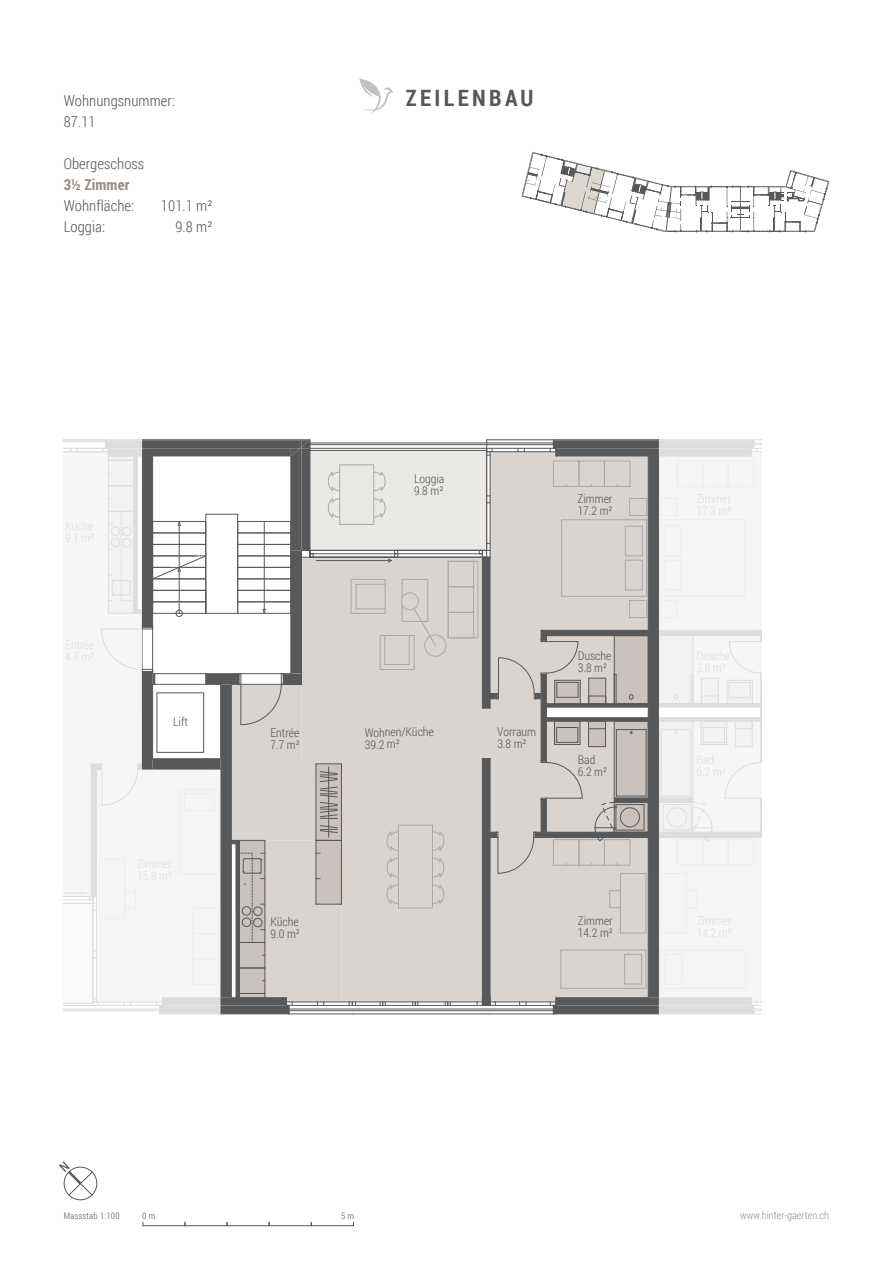
<style>
.page{position:relative;width:893px;height:1263px;background:#fff}
.page>*{position:absolute;margin:0;border:0;box-sizing:border-box;transform-origin:0 0}
.t1{font:700 22.5px "Roboto Condensed";letter-spacing:.15em;color:#57585a}
.t2{font:300 15px/21px "Roboto Condensed";letter-spacing:.005em;color:#57585a}
.t3{font:700 15px "Roboto Condensed";letter-spacing:.005em;color:#978d84}
.t4{font:300 12px/12px "Roboto Condensed";color:#57585a}
.t5{font:300 10.5px "Roboto Condensed";color:#8a9495}
.t6{font:300 9px "Roboto Condensed";letter-spacing:.02em;color:#57585a}
</style>
<div class="page">
<svg style="left:220px;top:439px;width:439px;height:576px;background:#cac6c3"></svg>
<svg style="left:63px;top:439px;width:157px;height:576px;fill:#f7f6f5"></svg>
<svg style="left:659px;top:439px;width:103px;height:576px;fill:#f7f6f5"></svg>
<svg style="left:359px;top:79px;width:35px;height:36px"></svg>
<svg style="left:59px;top:1161px;width:39px;height:40px"></svg>
<div style="left:143px;top:1222px;width:42px;height:4px;border:1px solid #57585a"></div>
<div style="left:185px;top:1222px;width:42px;height:4px;border:1px solid #57585a"></div>
<div style="left:227px;top:1222px;width:42px;height:4px;border:1px solid #57585a"></div>
<div style="left:269px;top:1222px;width:42px;height:4px;border:1px solid #57585a"></div>
<div style="left:311px;top:1222px;width:43px;height:4px;border:1px solid #57585a"></div>
<svg style="left:521px;top:152px;width:308px;height:81px"></svg>
<p class="t2" style="left:64px;top:89px;width:113px">Wohnungsnummer:<br>87.11</p>
<p class="t2" style="left:64px;top:152px;width:82px">Obergeschoss</p>
<p class="t3" style="left:64px;top:174px;width:67px">3½ Zimmer</p>
<p class="t2" style="left:64px;top:194px;width:72px">Wohnfläche:</p>
<p class="t2" style="left:161px;top:194px;width:53px">101.1 m²</p>
<p class="t2" style="left:64px;top:215px;width:43px">Loggia:</p>
<p class="t2" style="left:175px;top:215px;width:39px">9.8 m²</p>
<h1 class="t1" style="left:406px;top:82px;width:129px">ZEILENBAU</h1>
<p class="t4" style="left:173px;top:716px;width:16px">Lift</p>
<p class="t4" style="left:414px;top:472px;width:32px">Loggia<br>9.8 m²</p>
<p class="t4" style="left:578px;top:492px;width:37px">Zimmer<br>17.2 m²</p>
<p class="t4" style="left:365px;top:726px;width:71px">Wohnen/Küche<br>39.2 m²</p>
<p class="t4" style="left:270px;top:726px;width:31px">Entrée<br>7.7 m²</p>
<p class="t4" style="left:497px;top:726px;width:40px">Vorraum<br>3.8 m²</p>
<p class="t4" style="left:578px;top:649px;width:35px">Dusche<br>3.8 m²</p>
<p class="t4" style="left:578px;top:753px;width:31px">Bad<br>6.2 m²</p>
<p class="t4" style="left:271px;top:915px;width:31px">Küche<br>9.0 m²</p>
<p class="t4" style="left:578px;top:915px;width:37px">Zimmer<br>14.2 m²</p>
<p class="t6" style="left:64px;top:1209px;width:57px">Massstab 1:100</p>
<p class="t6" style="left:142px;top:1209px;width:15px">0 m</p>
<p class="t6" style="left:341px;top:1209px;width:14px">5 m</p>
<p class="t5" style="left:740px;top:1208px;width:91px">www.hinter-gaerten.ch</p>
</div>
